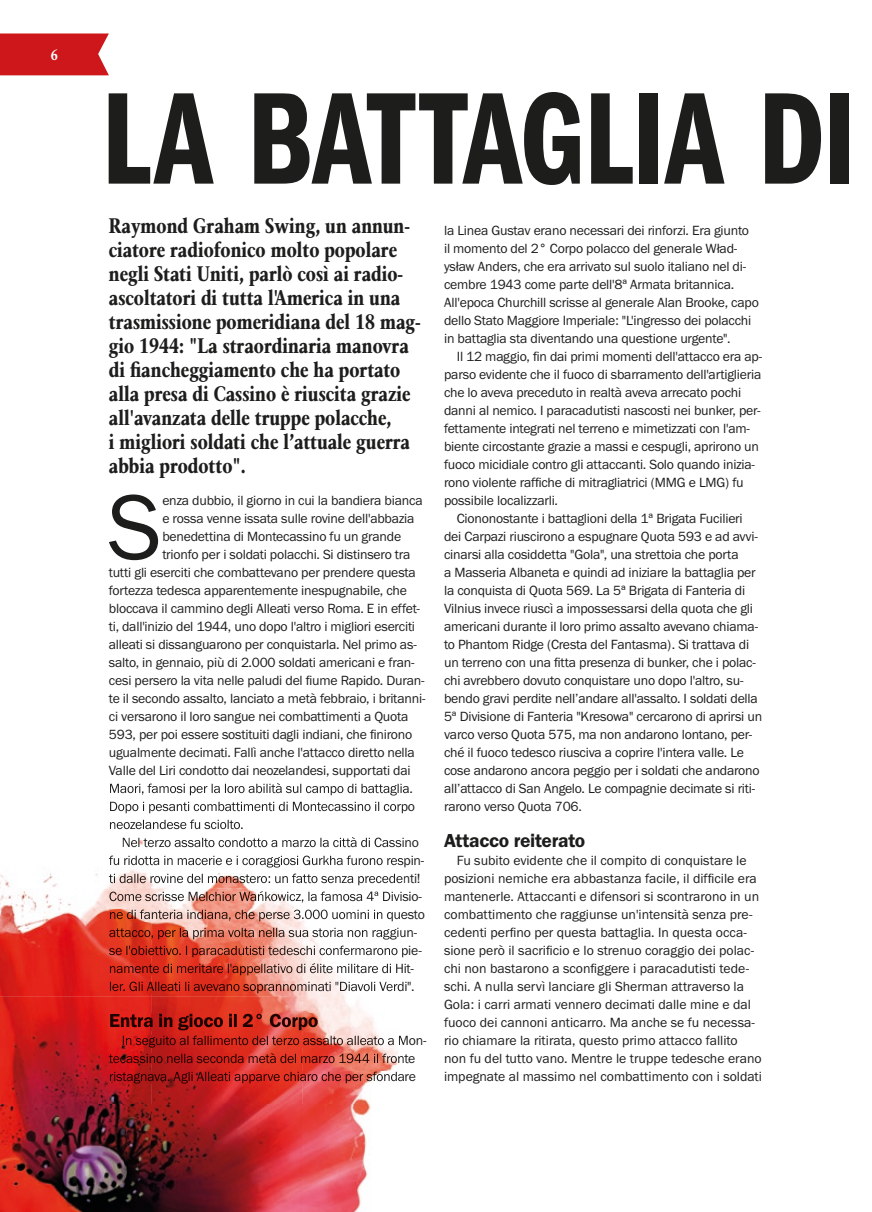
<style>
.page{position:relative;width:872px;height:1212px;background:#fff}
.page>*{position:absolute;margin:0;border:0;box-sizing:border-box;transform-origin:0 0}
.t1{font:135.3px "Franklin Gothic URW Com Dem";color:#1d1d1b}
.t2{font:94.8px "Franklin Gothic URW Boo";color:#1d1d1b}
.t3{font:21px/24px "Classic Cnd EFN Black";color:#1d1d1b}
.t4{font:19.5px "Franklin Gothic URW Dem";letter-spacing:-.015em;color:#1d1d1b}
.t5{font:15px "Classic Cnd EFN Black";color:#fff}
.t6{font:13.8px/18px "Franklin Gothic URW Boo";letter-spacing:-.015em;color:#1d1d1b}
</style>
<div class="page">
<svg style="left:0;top:33px;width:109px;height:42px"></svg>
<img style="left:0;top:795px;width:403px;height:417px">
<img style="left:110px;top:783px;width:292px;height:12px">
<img style="left:110px;top:802px;width:34px;height:11px">
<img style="left:149px;top:802px;width:254px;height:11px">
<img style="left:110px;top:819px;width:133px;height:10px">
<img style="left:123px;top:838px;width:154px;height:9px">
<img style="left:282px;top:837px;width:121px;height:10px">
<img style="left:109px;top:855px;width:129px;height:10px">
<img style="left:242px;top:855px;width:161px;height:12px">
<img style="left:109px;top:873px;width:294px;height:12px">
<img style="left:109px;top:891px;width:294px;height:12px">
<img style="left:110px;top:909px;width:218px;height:12px">
<img style="left:332px;top:910px;width:71px;height:11px">
<img style="left:109px;top:928px;width:294px;height:11px">
<img style="left:109px;top:946px;width:78px;height:9px">
<img style="left:192px;top:945px;width:211px;height:12px">
<img style="left:110px;top:963px;width:293px;height:12px">
<img style="left:110px;top:981px;width:293px;height:12px">
<img style="left:110px;top:1014px;width:208px;height:16px">
<img style="left:123px;top:1035px;width:271px;height:12px">
<svg style="left:399px;top:1036px;width:4px;height:9px"></svg>
<img style="left:109px;top:1053px;width:260px;height:10px">
<img style="left:374px;top:1053px;width:29px;height:10px">
<img style="left:110px;top:1071px;width:293px;height:12px">
<p class="t5" style="left:51px;top:46px;width:9px">6</p>
<h1 class="t1" style="left:102px;top:44px;width:756px">LA BATTAGLIA DI</h1>
<p class="t3" style="left:109px;top:214px;width:313px">Raymond Graham Swing, un annun&shy;ciatore radiofonico molto popolare negli Stati Uniti, parlò così ai radio&shy;ascoltatori di tutta l'America in una trasmissione pomeridiana del 18 mag&shy;gio 1944: "La straordinaria manovra di fiancheggiamento che ha portato alla presa di Cassino è riuscita grazie all'avanzata delle truppe polacche,<br>i migliori soldati che l’attuale guerra abbia prodotto".</p>
<h2 class="t2" style="left:108px;top:468px;width:55px">S</h2>
<p class="t6" style="left:162px;top:491px;width:262px">enza dubbio, il giorno in cui la bandiera bianca</p>
<p class="t6" style="left:162px;top:509px;width:254px">e rossa venne issata sulle rovine dell'abbazia</p>
<p class="t6" style="left:162px;top:527px;width:240px">benedettina di Montecassino fu un grande</p>
<p class="t6" style="left:162px;top:545px;width:250px">trionfo per i soldati polacchi. Si distinsero tra</p>
<p class="t6" style="left:109px;top:563px;width:308px">tutti gli eserciti che combattevano per prendere questa</p>
<p class="t6" style="left:109px;top:581px;width:299px">fortezza tedesca apparentemente inespugnabile, che</p>
<p class="t6" style="left:109px;top:599px;width:313px">bloccava il cammino degli Alleati verso Roma. E in effet-</p>
<p class="t6" style="left:109px;top:617px;width:308px">ti, dall'inizio del 1944, uno dopo l'altro i migliori eserciti</p>
<p class="t6" style="left:109px;top:635px;width:309px">alleati si dissanguarono per conquistarla. Nel primo as-</p>
<p class="t6" style="left:109px;top:653px;width:307px">salto, in gennaio, più di 2.000 soldati americani e fran-</p>
<p class="t6" style="left:109px;top:671px;width:317px">cesi persero la vita nelle paludi del fiume Rapido. Duran-</p>
<p class="t6" style="left:109px;top:689px;width:318px">te il secondo assalto, lanciato a metà febbraio, i britanni-</p>
<p class="t6" style="left:109px;top:707px;width:301px">ci versarono il loro sangue nei combattimenti a Quota</p>
<p class="t6" style="left:109px;top:725px;width:305px">593, per poi essere sostituiti dagli indiani, che finirono</p>
<p class="t6" style="left:109px;top:743px;width:307px">ugualmente decimati. Fallì anche l'attacco diretto nella</p>
<p class="t6" style="left:109px;top:761px;width:303px">Valle del Liri condotto dai neozelandesi, supportati dai</p>
<p class="t6" style="left:444px;top:221px;width:316px">la Linea Gustav erano necessari dei rinforzi. Era giunto<br>il momento del 2° Corpo polacco del generale Wład&shy;ysław Anders, che era arrivato sul suolo italiano nel di&shy;cembre 1943 come parte dell'8ª Armata britannica.<br>All'epoca Churchill scrisse al generale Alan Brooke, capo dello Stato Maggiore Imperiale: "L'ingresso dei polacchi in battaglia sta diventando una questione urgente".</p>
<p class="t6" style="left:444px;top:347px;width:320px;text-indent:13px">Il 12 maggio, fin dai primi momenti dell'attacco era ap&shy;parso evidente che il fuoco di sbarramento dell'artiglieria che lo aveva preceduto in realtà aveva arrecato pochi danni al nemico. I paracadutisti nascosti nei bunker, per&shy;fettamente integrati nel terreno e mimetizzati con l'am&shy;biente circostante grazie a massi e cespugli, aprirono un fuoco micidiale contro gli attaccanti. Solo quando inizia&shy;rono violente raffiche di mitragliatrici (MMG e LMG) fu possibile localizzarli.</p>
<p class="t6" style="left:444px;top:509px;width:320px;text-indent:13px">Ciononostante i battaglioni della 1ª Brigata Fucilieri dei Carpazi riuscirono a espugnare Quota 593 e ad avvi&shy;cinarsi alla cosiddetta "Gola", una strettoia che porta<br>a Masseria Albaneta e quindi ad iniziare la battaglia per la conquista di Quota 569. La 5ª Brigata di Fanteria di Vilnius invece riuscì a impossessarsi della quota che gli americani durante il loro primo assalto avevano chiama&shy;to Phantom Ridge (Cresta del Fantasma). Si trattava di un terreno con una fitta presenza di bunker, che i polac&shy;chi avrebbero dovuto conquistare uno dopo l'altro, su&shy;bendo gravi perdite nell’andare all'assalto. I soldati della 5ª Divisione di Fanteria "Kresowa" cercarono di aprirsi un varco verso Quota 575, ma non andarono lontano, per&shy;ché il fuoco tedesco riusciva a coprire l'intera valle. Le cose andarono ancora peggio per i soldati che andarono all’attacco di San Angelo. Le compagnie decimate si riti&shy;rarono verso Quota 706.</p>
<h3 class="t4" style="left:444px;top:828px;width:143px">Attacco reiterato</h3>
<p class="t6" style="left:444px;top:851px;width:319px;text-indent:13px">Fu subito evidente che il compito di conquistare le posizioni nemiche era abbastanza facile, il difficile era mantenerle. Attaccanti e difensori si scontrarono in un combattimento che raggiunse un'intensità senza pre&shy;cedenti perfino per questa battaglia. In questa occa&shy;sione però il sacrificio e lo strenuo coraggio dei polac&shy;chi non bastarono a sconfiggere i paracadutisti tede&shy;schi. A nulla servì lanciare gli Sherman attraverso la Gola: i carri armati vennero decimati dalle mine e dal fuoco dei cannoni anticarro. Ma anche se fu necessa&shy;rio chiamare la ritirata, questo primo attacco fallito non fu del tutto vano. Mentre le truppe tedesche erano impegnate al massimo nel combattimento con i soldati</p>
</div>
